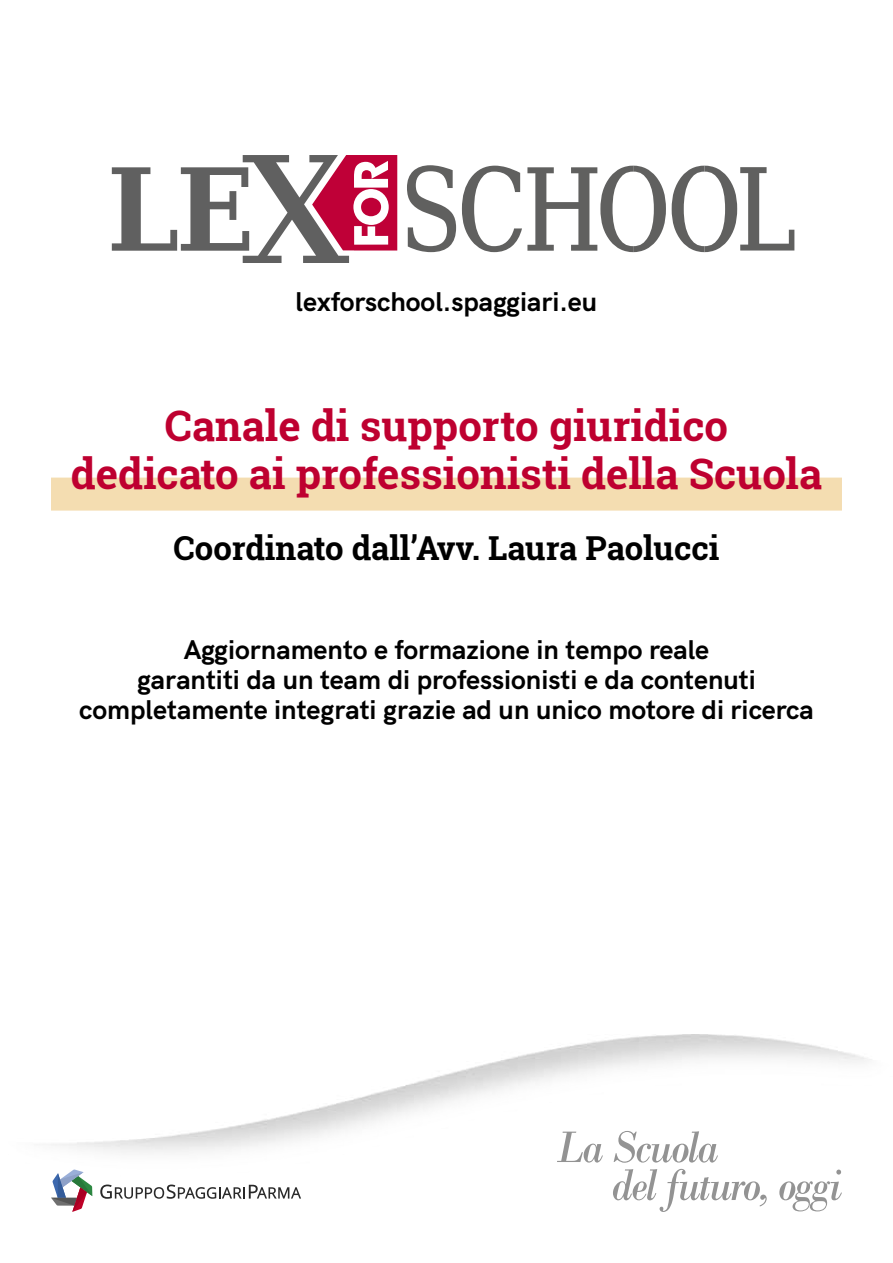
<style>
.page{position:relative;width:893px;height:1263px;background:#fff}
.page>*{position:absolute;margin:0;border:0;box-sizing:border-box;transform-origin:0 0}
.t1{font:700 42px/48px "Roboto Slab";color:#be0030;text-align:center}
.t2{font:700 33px "Roboto Slab";color:#000}
.t3{font:700 27px/30px "HK Grotesk";color:#000;text-align:center}
</style>
<div class="page">
<div style="left:51px;top:478px;width:791px;height:33px;background:#f4ddb1"></div>
<svg style="left:407px;top:165px;width:49px;height:87px"></svg>
<svg style="left:672px;top:166px;width:122px;height:86px"></svg>
<svg style="left:462px;top:166px;width:204px;height:86px"></svg>
<svg style="left:112px;top:155px;width:285px;height:108px"></svg>
<svg style="left:613px;top:1169px;width:229px;height:43px"></svg>
<svg style="left:557px;top:1131px;width:161px;height:32px"></svg>
<svg style="left:51px;top:1169px;width:41px;height:43px"></svg>
<svg style="left:100px;top:1184px;width:201px;height:15px"></svg>
<p class="t3" style="left:296px;top:285px;width:303px">lexforschool.spaggiari.eu</p>
<h1 class="t1" style="left:71px;top:401px;width:753px">Canale di supporto giuridico<br>dedicato ai professionisti della Scuola</h1>
<p class="t2" style="left:173px;top:525px;width:548px">Coordinato dall’Avv. Laura Paolucci</p>
<p class="t3" style="left:79px;top:632px;width:736px">Aggiornamento e formazione in tempo reale<br>garantiti da un team di professionisti e da contenuti completamente integrati grazie ad un unico motore di ricerca</p>
</div>
